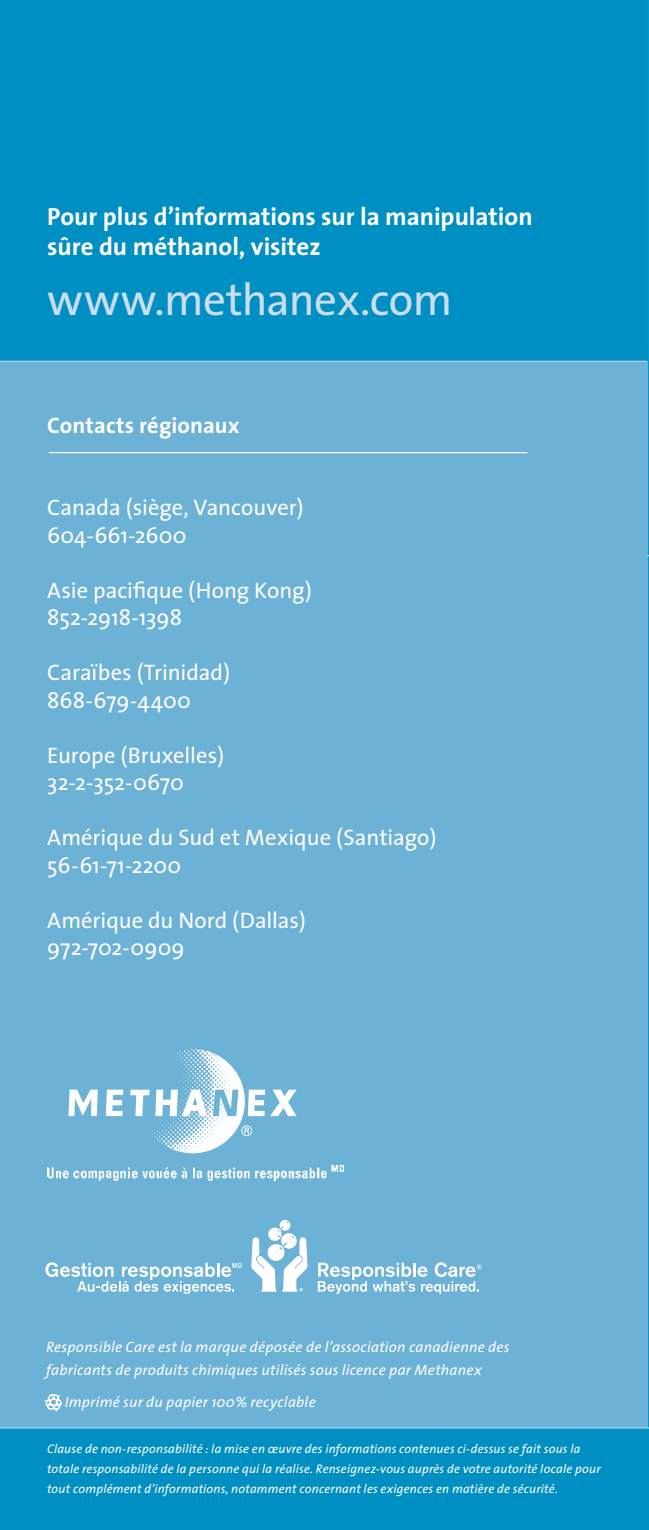
<style>
.page{position:relative;width:649px;height:1530px;background:#fff}
.page>*{position:absolute;margin:0;border:0;box-sizing:border-box;transform-origin:0 0}
.t1{font:45px "The Sans";letter-spacing:-.015em;color:#cadeee}
.t2{font:700 25px/30px "The Sans";color:#fff}
.t3{font:22.5px/27.5px "The Sans";color:#fff}
.t4{font:700 22.5px "The Sans";letter-spacing:.005em;color:#fff}
.t5{font:italic 15px/22.5px "The Sans";letter-spacing:.015em;color:#fff}
.t6{font:italic 12.5px/20px "The Sans";letter-spacing:.015em;color:#fff}
</style>
<div class="page">
<hr style="left:646px;top:0;width:2px;height:1530px;background:#009aca">
<div style="left:0;top:0;width:646px;height:1530px;background:#6cb1d6"></div>
<div style="left:0;top:0;width:646px;height:362px;background:#008fc3"></div>
<hr style="left:0;top:361px;width:646px;height:1px;background:#b3d2e7">
<div style="left:0;top:1428px;width:648px;height:102px;background:#008fc3"></div>
<hr style="left:0;top:1427px;width:648px;height:2px;background:#b3d2e7">
<svg style="left:68px;top:1090px;width:30px;height:26px"></svg>
<svg style="left:106px;top:1090px;width:17px;height:26px"></svg>
<svg style="left:130px;top:1049px;width:166px;height:104px"></svg>
<img style="left:47px;top:1164px;width:296px;height:16px">
<hr style="left:49px;top:452px;width:478px;height:1px;background:#fff">
<svg style="left:44px;top:1395px;width:17px;height:17px"></svg>
<svg style="left:45px;top:1262px;width:197px;height:32px"></svg>
<svg style="left:317px;top:1262px;width:164px;height:32px"></svg>
<svg style="left:251px;top:1220px;width:56px;height:72px"></svg>
<h2 class="t2" style="left:47px;top:201px;width:486px">Pour plus d’informations sur la manipulation sûre du méthanol, visitez</h2>
<h1 class="t1" style="left:47px;top:262px;width:406px">www.methanex.com</h1>
<h3 class="t4" style="left:47px;top:406px;width:193px">Contacts régionaux</h3>
<h3 class="t3" style="left:47px;top:493px;width:257px">Canada (siège, Vancouver)<br>604-661-2600</h3>
<h3 class="t3" style="left:47px;top:576px;width:266px">Asie pacifique (Hong Kong)<br>852-2918-1398</h3>
<h3 class="t3" style="left:47px;top:658px;width:184px">Caraïbes (Trinidad)<br>868-679-4400</h3>
<h3 class="t3" style="left:47px;top:741px;width:178px">Europe (Bruxelles)<br>32-2-352-0670</h3>
<h3 class="t3" style="left:47px;top:823px;width:390px">Amérique du Sud et Mexique (Santiago)<br>56-61-71-2200</h3>
<h3 class="t3" style="left:47px;top:906px;width:260px">Amérique du Nord (Dallas)<br>972-702-0909</h3>
<p class="t5" style="left:46px;top:1336px;width:464px">Responsible Care est la marque déposée de l’association canadienne des fabricants de produits chimiques utilisés sous licence par Methanex</p>
<p class="t5" style="left:65px;top:1390px;width:252px">Imprimé sur du papier 100% recyclable</p>
<p class="t6" style="left:47px;top:1439px;width:554px">Clause de non-responsabilité : la mise en œuvre des informations contenues ci-dessus se fait sous la totale responsabilité de la personne qui la réalise. Renseignez-vous auprès de votre autorité locale pour tout complément d’informations, notamment concernant les exigences en matière de sécurité.</p>
</div>
